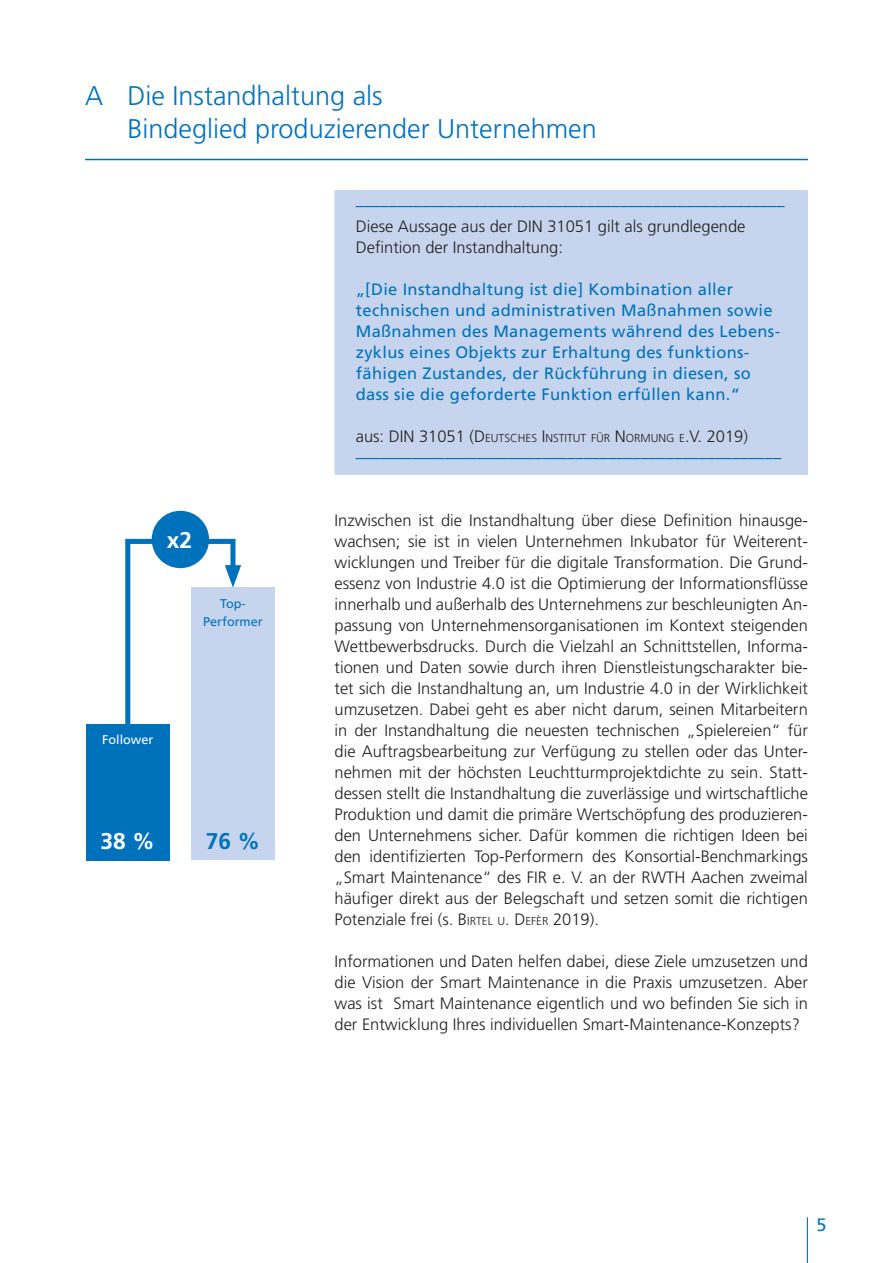
<style>
.page{position:relative;width:893px;height:1263px;background:#fff}
.page>*{position:absolute;margin:0;border:0;box-sizing:border-box;transform-origin:0 0}
.t1{font:300 27px/32.4px "Frutiger";color:#0072bc}
.t2{font:700 22.8px "Frutiger";color:#fff}
.t3{font:700 22.8px "Frutiger";color:#0072bc}
.t4{font:18px "Frutiger";color:#0072bc}
.t5{font:300 16.5px/21px "Frutiger";color:#231f20;text-align:justify}
.t6{font:16.5px/21px "Frutiger";letter-spacing:.02em;color:#0072bc}
.t7{font:12.6px/17.7px "Frutiger";color:#0072bc;text-align:center}
.t8{font:12.6px "Frutiger";color:#fff}
.t9{font:300 11.55px "Frutiger";color:#231f20}
.s1{font-size:16.5px}
.s2{font-style:inherit}
.s3{font-size:11.55px}
</style>
<div class="page">
<hr style="left:807px;top:1217px;width:1px;height:46px;background:#0072bc">
<hr style="left:85px;top:159px;width:723px;height:1px;background:#0072bc">
<div style="left:334px;top:190px;width:474px;height:285px;background:#c6d5ed"></div>
<div style="left:86px;top:724px;width:84px;height:136px;background:#0072bc"></div>
<div style="left:191px;top:588px;width:84px;height:272px;background:#c6d5ed"></div>
<svg style="left:125px;top:536px;width:116px;height:188px"></svg>
<div style="left:152px;top:511px;width:57px;height:57px;background:#0072bc;border-radius:50%"></div>
<p class="t1" style="left:128px;top:80px;width:471px;text-indent:-43px">A Die Instandhaltung als<br>Bindeglied produzierender Unternehmen</p>
<p class="t2" style="left:167px;top:527px;width:27px">x2</p>
<p class="t7" style="left:203px;top:595px;width:61px">Top-<br>Performer</p>
<p class="t8" style="left:102px;top:732px;width:53px">Follower</p>
<p class="t2" style="left:101px;top:828px;width:56px">38 %</p>
<p class="t3" style="left:206px;top:828px;width:56px">76 %</p>
<p class="t6" style="left:356px;top:195px;width:430px">––––––––––––––––––––––––––––––––––––––––––––––––––––</p>
<p class="t5" style="left:356px;top:216px;width:391px">Diese Aussage aus der DIN 31051 gilt als grundlegende<br>Defintion der Instandhaltung:</p>
<p class="t6" style="left:356px;top:279px;width:426px">„[Die Instandhaltung ist die] Kombination aller technischen und administrativen Maßnahmen sowie Maßnahmen des Managements während des Lebens&shy;zyklus eines Objekts zur Erhaltung des funktions&shy;fähigen Zustandes, der Rückführung in diesen, so dass sie die geforderte Funktion erfüllen kann.“</p>
<p class="t9" style="left:356px;top:432px;width:394px"><span class="s1">aus: DIN 31051 (</span><span class="s1">D</span>EUTSCHES <span class="s1">I</span> NSTITUT FÜR <span class="s1">N</span>ORMUNG E<span class="s1">.V. 2019</span><span class="s1">)</span></p>
<p class="t6" style="left:356px;top:447px;width:427px">––––––––––––––––––––––––––––––––––––––––––––––––––––</p>
<p class="t5" style="left:334px;top:510px;width:475px">Inzwischen ist die Instandhaltung über diese Definition hinausge&shy;wachsen; sie ist in vielen Unternehmen Inkubator für Weiterent&shy;wicklungen und Treiber für die digitale Transformation. Die Grund&shy;essenz von Industrie 4.0 ist die Optimierung der Informationsflüsse innerhalb und außerhalb des Unternehmens zur beschleunigten An&shy;passung von Unternehmensorganisationen im Kontext steigenden Wettbewerbsdrucks. Durch die Vielzahl an Schnittstellen, Informa&shy;tionen und Daten sowie durch ihren Dienstleistungscharakter bie&shy;tet sich die Instandhaltung an, um Industrie 4.0 in der Wirklichkeit umzusetzen. Dabei geht es aber nicht darum, seinen Mitarbeitern in der Instandhaltung die neuesten technischen „Spielereien“ für die Auftragsbearbeitung zur Verfügung zu stellen oder das Unter&shy;nehmen mit der höchsten Leuchtturmprojektdichte zu sein. Statt&shy;dessen stellt die Instandhaltung die zuverlässige und wirtschaftliche Produktion und damit die primäre Wertschöpfung des produzieren&shy;den Unternehmens sicher. Dafür kommen die richtigen Ideen bei den identifizierten Top-Performern des Konsortial-Benchmarkings „Smart Maintenance“ des FIR e. V. an der RWTH Aachen zweimal häufiger direkt aus der Belegschaft und setzen somit die richtigen Potenziale frei (s. <span class="s2">B</span><span class="s3">IRTEL U</span><span class="s2">. D</span><span class="s3">EFÈR</span> <span class="s2">2019)</span>.</p>
<p class="t5" style="left:334px;top:951px;width:475px">Informationen und Daten helfen dabei, diese Ziele umzusetzen und die Vision der Smart Maintenance in die Praxis umzusetzen. Aber was ist Smart Maintenance eigentlich und wo befinden Sie sich in der Entwicklung Ihres individuellen Smart-Maintenance-Konzepts?</p>
<p class="t4" style="left:816px;top:1214px;width:12px">5</p>
</div>
